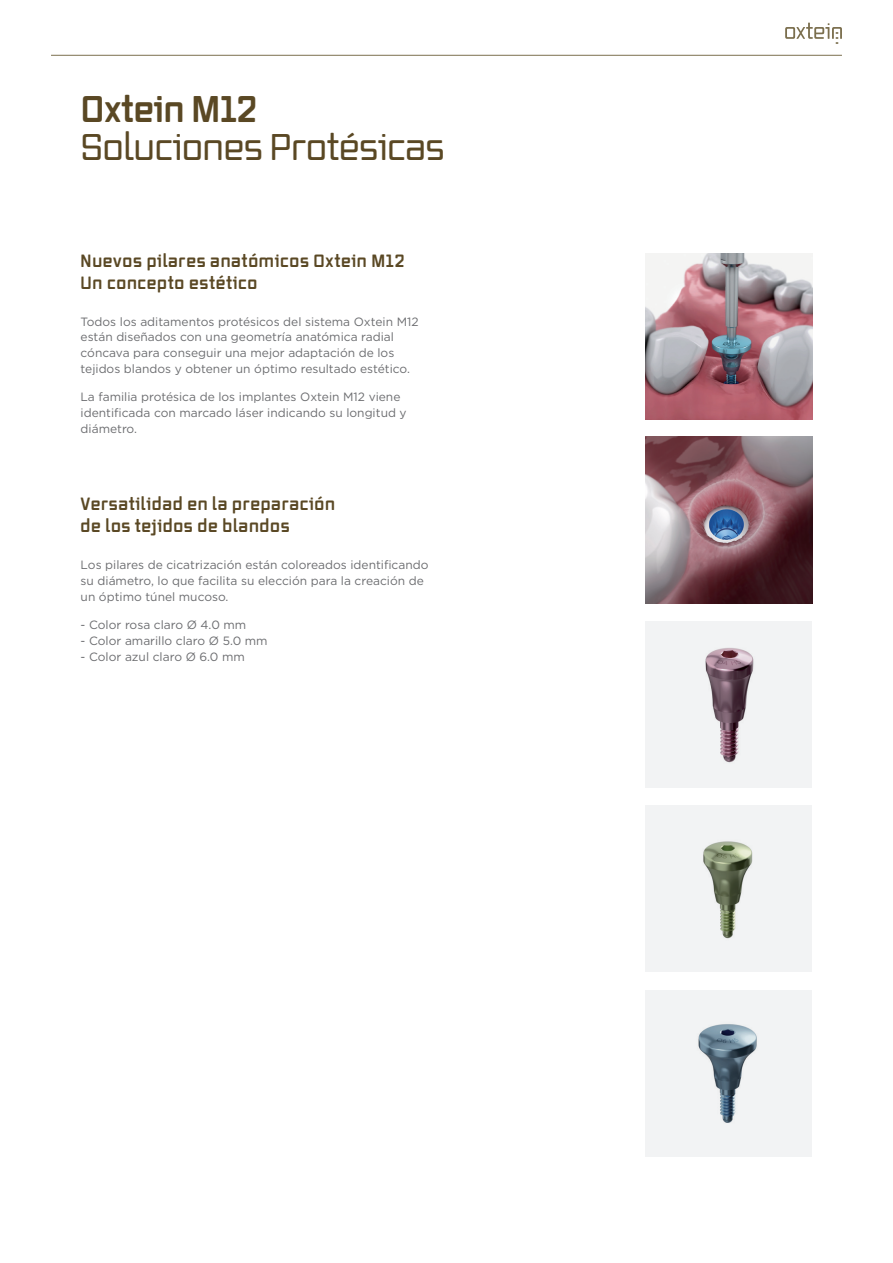
<style>
.page{position:relative;width:893px;height:1263px;background:#fff}
.page>*{position:absolute;margin:0;border:0;box-sizing:border-box;transform-origin:0 0}
.Titular_Medium____es{font:500 36px "Vox Round";color:#5a4824}
.Titular_Bold__sin_es{font:700 36px "Vox Round";color:#5a4824}
.Titulo____espacio_po{font:700 17.25px/21.8px "Vox Round";letter-spacing:.04em;color:#5a4824}
.Cuerpo_de_Texto{font:12px/15.8px "Gotham";color:#6c6d70}
</style>
<div class="page">
<hr style="left:51px;top:55px;width:791px;height:1px;background:#7b6f4e">
<svg style="left:785px;top:23px;width:57px;height:21px"></svg>
<img style="left:645px;top:253px;width:167px;height:167px">
<img style="left:645px;top:437px;width:167px;height:167px">
<div style="left:645px;top:621px;width:167px;height:167px;background:#f2f3f4"></div>
<img style="left:705px;top:648px;width:49px;height:115px">
<div style="left:645px;top:805px;width:167px;height:167px;background:#f2f3f4"></div>
<img style="left:703px;top:841px;width:50px;height:98px">
<div style="left:645px;top:990px;width:167px;height:166px;background:#f2f3f4"></div>
<img style="left:698px;top:1024px;width:59px;height:99px">
<p class="Titular_Bold__sin_es" style="left:81px;top:85px;width:178px">Oxtein M12</p>
<p class="Titular_Medium____es" style="left:81px;top:123px;width:365px">Soluciones Protésicas</p>
<p class="Titulo____espacio_po" style="left:81px;top:249px;width:325px">Nuevos pilares anatómicos Oxtein M12<br>Un concepto estético</p>
<p class="Cuerpo_de_Texto" style="left:81px;top:313px;width:340px">Todos los aditamentos protésicos del sistema Oxtein M12 están diseñados con una geometría anatómica radial cóncava para conseguir una mejor adaptación de los tejidos blandos y obtener un óptimo resultado estético.</p>
<p class="Cuerpo_de_Texto" style="left:81px;top:389px;width:328px">La familia protésica de los implantes Oxtein M12 viene identificada con marcado láser indicando su longitud y diámetro.</p>
<p class="Titulo____espacio_po" style="left:81px;top:493px;width:256px">Versatilidad en la preparación de los tejidos de blandos</p>
<p class="Cuerpo_de_Texto" style="left:81px;top:557px;width:349px">Los pilares de cicatrización están coloreados identificando su diámetro, lo que facilita su elección para la creación de un óptimo túnel mucoso.</p>
<p class="Cuerpo_de_Texto" style="left:81px;top:617px;width:167px">- Color rosa claro Ø 4.0 mm</p>
<p class="Cuerpo_de_Texto" style="left:81px;top:632px;width:189px">- Color amarillo claro Ø 5.0 mm</p>
<p class="Cuerpo_de_Texto" style="left:81px;top:648px;width:166px">- Color azul claro Ø 6.0 mm</p>
</div>
